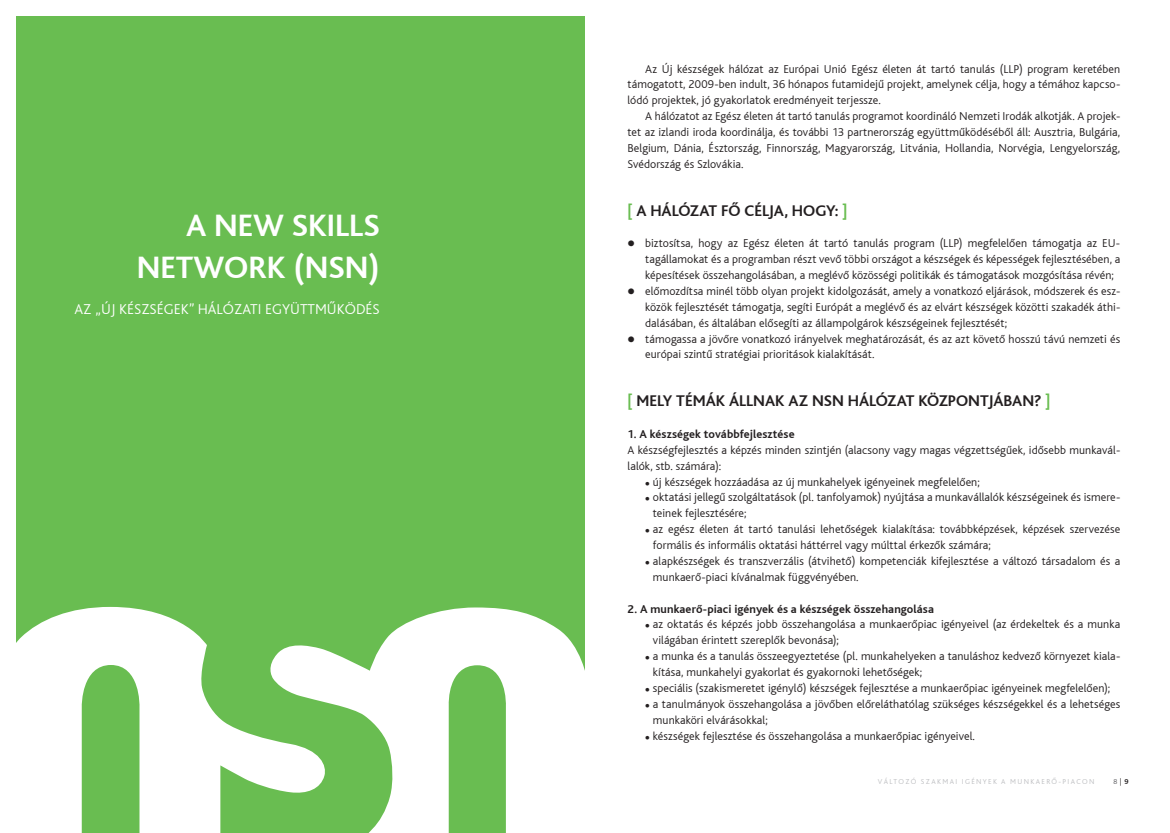
<style>
.page{position:relative;width:1170px;height:833px;background:#fff}
.page>*{position:absolute;margin:0;border:0;box-sizing:border-box;transform-origin:0 0}
.t1{font:32.5px/42px "Bliss Bold HU";color:#fff;text-align:right}
.t2{font:700 16.25px "Bliss";letter-spacing:-.005em;color:#231f20}
.t3{font:300 15px "Bliss CE";color:#fff}
.t4{font:300 12px/15.9px "Bliss";letter-spacing:.005em;color:#231f20}
.t5{font:700 12px "Bliss";letter-spacing:.01em;color:#231f20}
.t6{font:300 7.5px "Bliss";letter-spacing:.18em;color:#bcbdc0}
.t7{font:300 7.5px "Bliss";color:#636366}
.s1{color:#69bd51}
.s2{color:#231f20}
.s3{font-weight:700;color:#231f20}
</style>
<div class="page">
<div style="left:0;top:0;width:585px;height:833px;background:#69bd51"></div>
<svg style="left:16px;top:607px;width:569px;height:226px;fill:#fff"></svg>
<div style="left:0;top:0;width:600px;height:15px;background:#fff"></div>
<div style="left:0;top:0;width:16px;height:833px;background:#fff"></div>
<h1 class="t1" style="left:137px;top:204px;width:244px">A NEW SKILLS<br>NETWORK (NSN)</h1>
<p class="t3" style="left:74px;top:300px;width:307px">AZ „ÚJ KÉSZSÉGEK” HÁLÓZATI EGYÜTTMŰKÖDÉS</p>
<p class="t4" style="left:627px;top:61px;width:494px;text-align:justify;text-indent:18px">Az Új készségek hálózat az Európai Unió Egész életen át tartó tanulás (LLP) program keretében támogatott, 2009-ben indult, 36 hónapos futamidejű projekt, amelynek célja, hogy a témához kapcso&shy;lódó projektek, jó gyakorlatok eredményeit terjessze.</p>
<p class="t4" style="left:627px;top:109px;width:494px;text-align:justify;text-indent:18px">A hálózatot az Egész életen át tartó tanulás programot koordináló Nemzeti Irodák alkotják. A projek&shy;tet az izlandi iroda koordinálja, és további 13 partnerország együttműködéséből áll: Ausztria, Bulgária, Belgium, Dánia, Észtország, Finnország, Magyarország, Litvánia, Hollandia, Norvégia, Lengyelország, Svédország és Szlovákia.</p>
<h2 class="t2" style="left:627px;top:202px;width:221px"><span class="s1">[</span> A HÁLÓZAT FŐ CÉLJA, HOGY: <span class="s1">]</span></h2>
<p class="t4" style="left:645px;top:236px;width:476px;text-align:justify;text-indent:-18px">● biztosítsa, hogy az Egész életen át tartó tanulás program (LLP) megfelelően támogatja az EU&shy;tagállamokat és a programban részt vevő többi országot a készségek és képességek fejlesztésében, a képesítések összehangolásában, a meglévő közösségi politikák és támogatások mozgósítása révén;</p>
<p class="t4" style="left:645px;top:283px;width:476px;text-align:justify;text-indent:-18px">● előmozdítsa minél több olyan projekt kidolgozását, amely a vonatkozó eljárások, módszerek és esz&shy;közök fejlesztését támogatja, segíti Európát a meglévő és az elvárt készségek közötti szakadék áthi&shy;dalásában, és általában elősegíti az állampolgárok készségeinek fejlesztését;</p>
<p class="t4" style="left:645px;top:331px;width:476px;text-indent:-18px">● támogassa a jövőre vonatkozó irányelvek meghatározását, és az azt követő hosszú távú nemzeti és európai szintű stratégiai prioritások kialakítását.</p>
<h2 class="t2" style="left:627px;top:392px;width:424px"><span class="s1">[</span> MELY TÉMÁK ÁLLNAK AZ NSN HÁLÓZAT KÖZPONTJÁBAN? <span class="s1">]</span></h2>
<p class="t5" style="left:627px;top:428px;width:169px">1. A készségek továbbfejlesztése</p>
<p class="t4" style="left:627px;top:442px;width:494px">A készségfejlesztés a képzés minden szintjén (alacsony vagy magas végzettségűek, idősebb munkavál&shy;lalók, stb. számára):</p>
<p class="t4" style="left:645px;top:474px;width:336px">● új készségek hozzáadása az új munkahelyek igényeinek megfelelően;</p>
<p class="t4" style="left:653px;top:490px;width:469px;text-indent:-8px">● oktatási jellegű szolgáltatások (pl. tanfolyamok) nyújtása a munkavállalók készségeinek és ismere&shy;teinek fejlesztésére;</p>
<p class="t4" style="left:653px;top:521px;width:468px;text-indent:-8px">● az egész életen át tartó tanulási lehetőségek kialakítása: továbbképzések, képzések szervezése formális és informális oktatási háttérrel vagy múlttal érkezők számára;</p>
<p class="t4" style="left:653px;top:553px;width:469px;text-indent:-8px">● alapkészségek és transzverzális (átvihető) kompetenciák kifejlesztése a változó társadalom és a munkaerő-piaci kívánalmak függvényében.</p>
<p class="t5" style="left:627px;top:602px;width:308px">2. A munkaerő-piaci igények és a készségek összehangolása</p>
<p class="t4" style="left:653px;top:617px;width:468px;text-indent:-8px">● az oktatás és képzés jobb összehangolása a munkaerőpiac igényeivel (az érdekeltek és a munka világában érintett szereplők bevonása);</p>
<p class="t4" style="left:653px;top:648px;width:469px;text-indent:-8px">● a munka és a tanulás összeegyeztetése (pl. munkahelyeken a tanuláshoz kedvező környezet kiala&shy;kítása, munkahelyi gyakorlat és gyakornoki lehetőségek;</p>
<p class="t4" style="left:645px;top:680px;width:466px">● speciális (szakismeretet igénylő) készségek fejlesztése a munkaerőpiac igényeinek megfelelően);</p>
<p class="t4" style="left:653px;top:696px;width:469px;text-indent:-8px">● a tanulmányok összehangolása a jövőben előreláthatólag szükséges készségekkel és a lehetséges munkaköri elvárásokkal;</p>
<p class="t4" style="left:645px;top:728px;width:331px">● készségek fejlesztése és összehangolása a munkaerőpiac igényeivel.</p>
<p class="t6" style="left:877px;top:778px;width:218px">VÁLTOZÓ SZAKMAI IGÉNYEK A MUNKAERŐ-PIACON</p>
<p class="t7" style="left:1113px;top:778px;width:16px">8 <span class="s2">|</span> <span class="s3">9</span></p>
</div>
